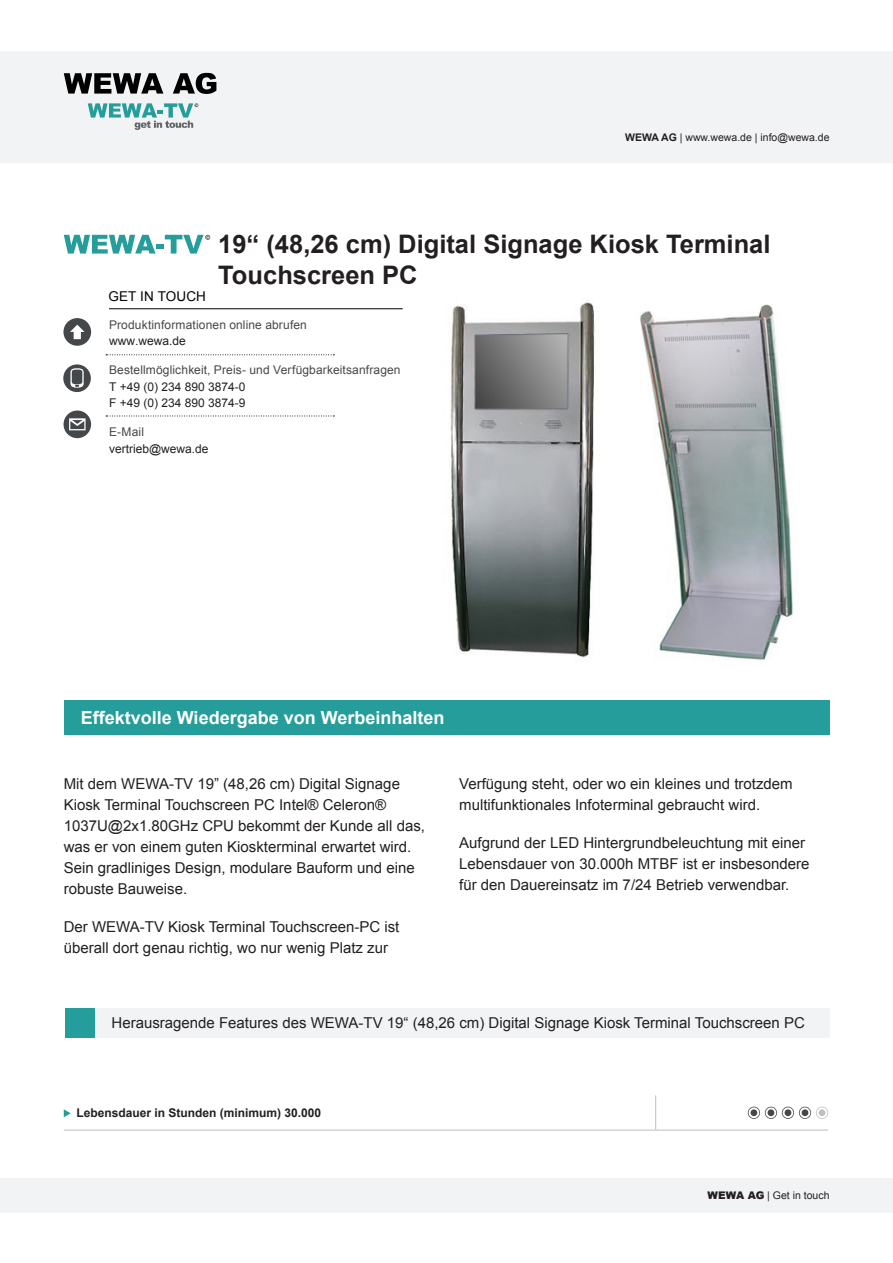
<style>
.page{position:relative;width:893px;height:1263px;background:#fff}
.page>*{position:absolute;margin:0;border:0;box-sizing:border-box;transform-origin:0 0}
.Level_1_Heading{font:700 25.5px/30.6px "Arial";color:#231f20}
.Level_2_Headings{font:700 18px "Arial";color:#fff}
.Body_Text{font:15px/21px "Arial";color:#231f20}
.Level_3_Headings{font:15px "Arial";color:#231f20}
.t1{font:13.5px "Arial";letter-spacing:.015em;color:#000}
.t2{font:12px "Arial";letter-spacing:.01em;color:#45484b}
.t3{font:12px/16.5px "Arial";color:#231f20}
.Body___Table_Bullets{font:700 12px "Arial";color:#231f20}
.t4{font:10.5px "Arial";color:#231f20}
.s1{font-weight:700}
.s2{font-weight:900}
</style>
<div class="page">
<div style="left:0;top:1178px;width:893px;height:34px;background:#f2f3f4"></div>
<div style="left:0;top:52px;width:893px;height:111px;background:#f2f3f4"></div>
<svg style="left:64px;top:73px;width:99px;height:21px"></svg>
<svg style="left:173px;top:73px;width:43px;height:21px"></svg>
<svg style="left:88px;top:103px;width:110px;height:27px"></svg>
<hr style="left:109px;top:308px;width:294px;height:1px;background:#000">
<div style="left:64px;top:318px;width:27px;height:28px;background:#45484b;border-radius:50%"></div>
<svg style="left:70px;top:325px;width:15px;height:14px"></svg>
<div style="left:64px;top:410px;width:27px;height:28px;background:#45484b;border-radius:50%"></div>
<svg style="left:69px;top:418px;width:17px;height:12px"></svg>
<div style="left:63px;top:364px;width:28px;height:28px;background:#45484b;border-radius:50%"></div>
<svg style="left:70px;top:368px;width:14px;height:20px"></svg>
<svg style="left:106px;top:354px;width:228px;height:1px"></svg>
<svg style="left:106px;top:416px;width:228px;height:1px"></svg>
<img style="left:450px;top:302px;width:344px;height:359px">
<div style="left:64px;top:700px;width:766px;height:35px;background:#259d9b"></div>
<hr style="left:655px;top:1095px;width:1px;height:35px;background:#bcbdc0">
<hr style="left:64px;top:1130px;width:592px;height:1px;background:#bcbdc0">
<hr style="left:656px;top:1130px;width:172px;height:1px;background:#bcbdc0">
<svg style="left:64px;top:1109px;width:7px;height:8px"></svg>
<div style="left:94px;top:1008px;width:736px;height:29px;background:#f2f3f4"></div>
<div style="left:65px;top:1008px;width:30px;height:29px;background:#259d9b"></div>
<svg style="left:64px;top:235px;width:146px;height:19px"></svg>
<svg style="left:748px;top:1107px;width:80px;height:12px"></svg>
<p class="t4" style="left:625px;top:130px;width:206px"><span class="s1">WEWA AG</span> | www.wewa.de | info@wewa.de</p>
<p class="Level_1_Heading" style="left:218px;top:230px;width:554px">19“ (48,26 cm) Digital Signage Kiosk Terminal<br>Touchscreen PC</p>
<p class="t1" style="left:108px;top:287px;width:99px">GET IN TOUCH</p>
<p class="t2" style="left:109px;top:317px;width:199px">Produktinformationen online abrufen</p>
<p class="t3" style="left:109px;top:333px;width:78px">www.wewa.de</p>
<p class="t2" style="left:109px;top:362px;width:293px">Bestellmöglichkeit, Preis- und Verfügbarkeitsanfragen</p>
<p class="t3" style="left:109px;top:378px;width:138px">T +49 (0) 234 890 3874-0<br>F +49 (0) 234 890 3874-9</p>
<p class="t2" style="left:109px;top:424px;width:37px">E-Mail</p>
<p class="t3" style="left:109px;top:440px;width:101px">vertrieb@wewa.de</p>
<p class="Level_2_Headings" style="left:81px;top:706px;width:365px">Effektvolle Wiedergabe von Werbeinhalten</p>
<p class="Body_Text" style="left:64px;top:773px;width:363px">Mit dem WEWA-TV 19” (48,26 cm) Digital Signage Kiosk Terminal Touchscreen PC Intel® Celeron® 1037U@2x1.80GHz CPU bekommt der Kunde all das, was er von einem guten Kioskterminal erwartet wird.<br>Sein gradliniges Design, modulare Bauform und eine robuste Bauweise.</p>
<p class="Body_Text" style="left:64px;top:916px;width:337px">Der WEWA-TV Kiosk Terminal Touchscreen-PC ist überall dort genau richtig, wo nur wenig Platz zur</p>
<p class="Body_Text" style="left:459px;top:773px;width:335px">Verfügung steht, oder wo ein kleines und trotzdem multifunktionales Infoterminal gebraucht wird.</p>
<p class="Body_Text" style="left:459px;top:832px;width:352px">Aufgrund der LED Hintergrundbeleuchtung mit einer<br>Lebensdauer von 30.000h MTBF ist er insbesondere für den Dauereinsatz im 7/24 Betrieb verwendbar.</p>
<p class="Level_3_Headings" style="left:112px;top:1013px;width:695px">Herausragende Features des WEWA-TV 19“ (48,26 cm) Digital Signage Kiosk Terminal Touchscreen PC</p>
<p class="Body___Table_Bullets" style="left:77px;top:1105px;width:246px">Lebensdauer in Stunden (minimum) 30.000</p>
<p class="t4" style="left:708px;top:1188px;width:123px"><span class="s2">WEWA AG</span> | Get in touch</p>
</div>
